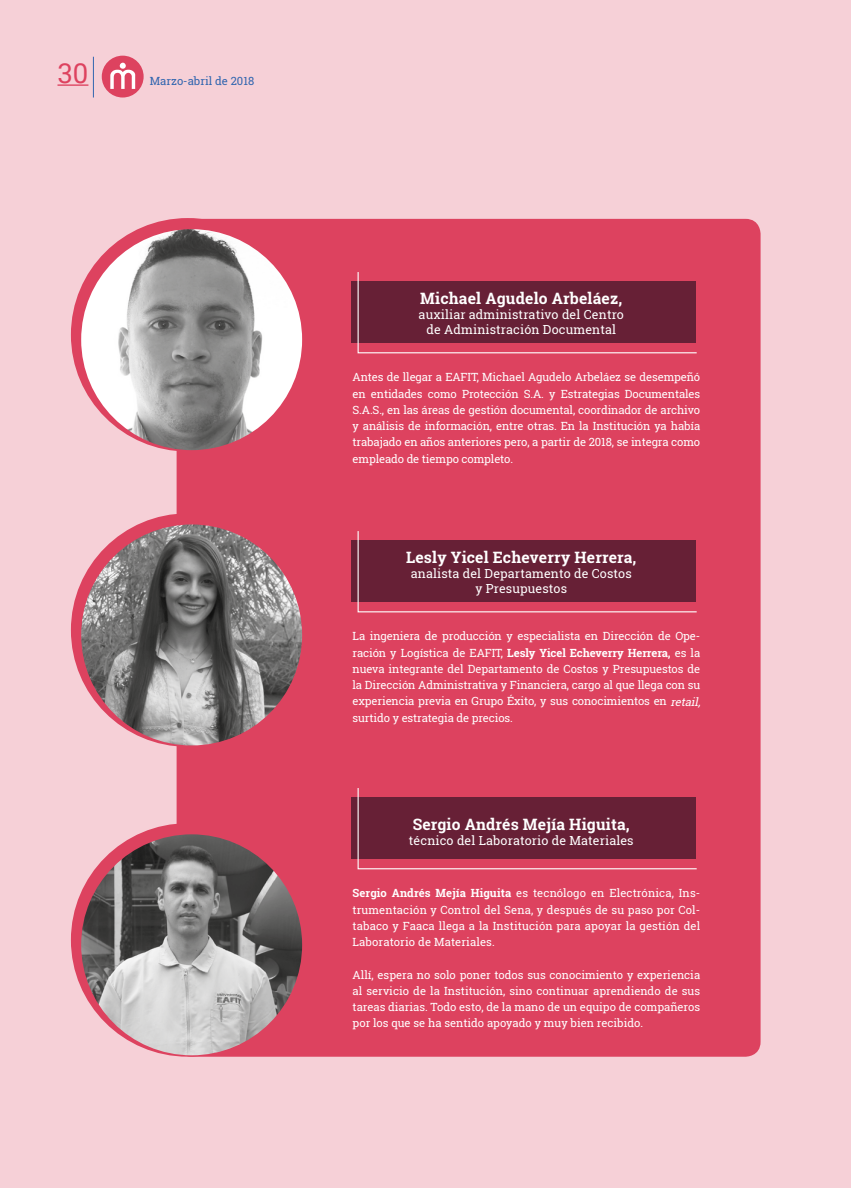
<style>
.page{position:relative;width:851px;height:1188px;background:#fff}
.page>*{position:absolute;margin:0;border:0;box-sizing:border-box;transform-origin:0 0}
.t1{font:27.5px "Roboto";color:#dd425f}
.t2{font:700 15.62px "Roboto Slab";letter-spacing:.01em;color:#fff}
.t3{font:12.5px/15px "Roboto Slab";letter-spacing:.01em;color:#fff;text-align:center}
.t4{font:11.25px/16.2px "Roboto Slab";letter-spacing:-.01em;color:#fff;text-align:justify}
.t5{font:11.25px "Roboto Slab";color:#3065af}
.s1{font-weight:700}
.s2{font-style:italic}
</style>
<div class="page">
<div style="left:0;top:0;width:850px;height:1187px;background:#f6d0d7"></div>
<div style="left:102px;top:56px;width:42px;height:41px;background:#dd425f;border-radius:50%"></div>
<svg style="left:110px;top:63px;width:25px;height:26px"></svg>
<hr style="left:93px;top:57px;width:1px;height:40px;background:#3065af">
<hr style="left:57px;top:84px;width:31px;height:2px;background:#dd425f">
<div style="left:176px;top:219px;width:584px;height:837px;background:#dd425f;border-radius:15px"></div>
<div style="left:71px;top:218px;width:233px;height:233px;background:#dd425f;border-radius:50%"></div>
<div style="left:71px;top:513px;width:233px;height:233px;background:#dd425f;border-radius:50%"></div>
<div style="left:71px;top:823px;width:233px;height:233px;background:#dd425f;border-radius:50%"></div>
<img style="left:81px;top:229px;width:221px;height:221px;border-radius:110px">
<img style="left:81px;top:524px;width:221px;height:221px;border-radius:110px">
<img style="left:81px;top:834px;width:221px;height:220px;border-radius:110px">
<svg style="left:357px;top:272px;width:340px;height:82px"></svg>
<svg style="left:357px;top:531px;width:340px;height:81px"></svg>
<svg style="left:357px;top:788px;width:340px;height:81px"></svg>
<h1 class="t1" style="left:57px;top:54px;width:32px">30</h1>
<p class="t5" style="left:150px;top:74px;width:106px">Marzo-abril de 2018</p>
<h2 class="t2" style="left:420px;top:288px;width:203px">Michael Agudelo Arbeláez,</h2>
<p class="t3" style="left:418px;top:307px;width:207px">auxiliar administrativo del Centro de Administración Documental</p>
<p class="t4" style="left:352px;top:369px;width:349px">Antes de llegar a EAFIT, Michael Agudelo Arbeláez se desempeñó en entidades como Protección S.A. y Estrategias Documentales S.A.S., en las áreas de gestión documental, coordinador de archivo y análisis de información, entre otras. En la Institución ya había trabajado en años anteriores pero, a partir de 2018, se integra como empleado de tiempo completo.</p>
<h2 class="t2" style="left:406px;top:546px;width:232px">Lesly Yicel Echeverry Herrera,</h2>
<p class="t3" style="left:411px;top:566px;width:222px">analista del Departamento de Costos y Presupuestos</p>
<p class="t4" style="left:352px;top:628px;width:352px;text-align:left">La ingeniera de producción y especialista en Dirección de Ope&shy;ración y Logística de EAFIT, <span class="s1">Lesly Yicel Echeverry Herrera,</span> es la nueva integrante del Departamento de Costos y Presupuestos de la Dirección Administrativa y Financiera, cargo al que llega con su experiencia previa en Grupo Éxito, y sus conocimientos en <span class="s2">retail, </span>surtido y estrategia de precios.</p>
<h2 class="t2" style="left:412px;top:813px;width:218px">Sergio Andrés Mejía Higuita,</h2>
<p class="t3" style="left:409px;top:832px;width:226px">técnico del Laboratorio de Materiales</p>
<p class="t4" style="left:352px;top:884px;width:349px"><span class="s1">Sergio Andrés Mejía Higuita</span> es tecnólogo en Electrónica, Ins&shy;trumentación y Control del Sena, y después de su paso por Col&shy;tabaco y Faaca llega a la Institución para apoyar la gestión del Laboratorio de Materiales.</p>
<p class="t4" style="left:352px;top:966px;width:349px">Allí, espera no solo poner todos sus conocimiento y experiencia al servicio de la Institución, sino continuar aprendiendo de sus tareas diarias. Todo esto, de la mano de un equipo de compañeros por los que se ha sentido apoyado y muy bien recibido.</p>
</div>
